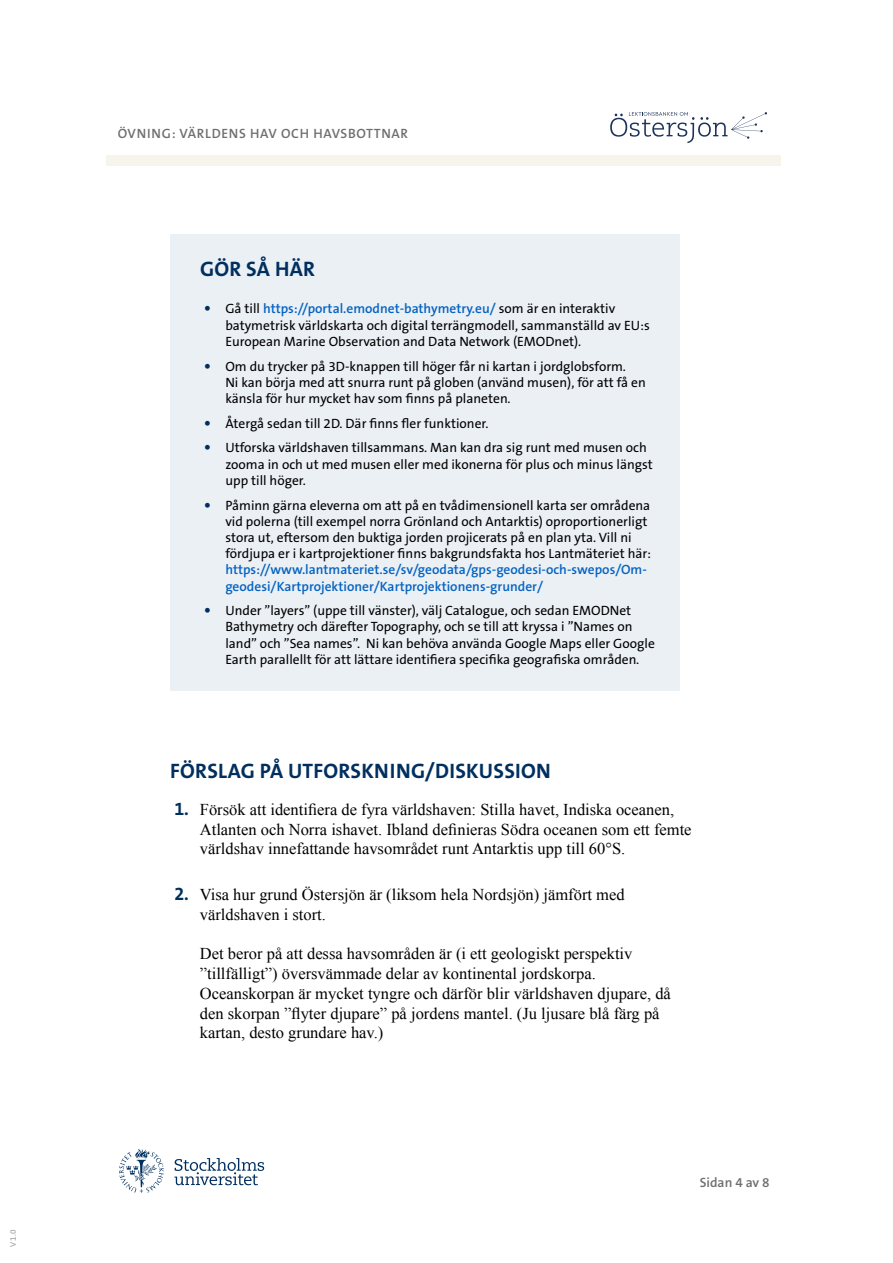
<style>
.page{position:relative;width:893px;height:1263px;background:#fff}
.page>*{position:absolute;margin:0;border:0;box-sizing:border-box;transform-origin:0 0}
.t1{font:700 21px "The Sans B W7";letter-spacing:.015em;color:#002f5f}
.t2{font:16.5px/19.8px "Times New Roman";color:#000}
.t3{font:13.5px/16.2px "The Sans B W5 Plain";color:#000}
.t4{font:600 13.5px/16.2px "The Sans B W6";color:#0563c1}
.t5{font:600 13.5px "The Sans B W6";letter-spacing:.05em;color:#706f6f}
.t6{font:8.25px "The Sans B W5 Plain";color:#9d9d9c}
.s1{font-family:"Caecilia Com 45";font-weight:300;color:#002f5f}
.s2{font-family:"The Sans B W5 Plain";font-weight:400;color:#000}
.s3{font-family:"The Sans B W7";font-weight:700;font-size:18px;color:#002f5f}
</style>
<div class="page">
<div style="left:106px;top:155px;width:675px;height:11px;background:#f7f4ec"></div>
<svg style="left:610px;top:112px;width:157px;height:31px"></svg>
<svg style="left:119px;top:1149px;width:45px;height:44px"></svg>
<svg style="left:174px;top:1158px;width:90px;height:27px"></svg>
<div style="left:170px;top:234px;width:510px;height:456px;background:#ebf0f5"></div>
<p class="t6" style="left:8px;top:1247px;width:19px;rotate:-90deg">V1.0</p>
<p class="t5" style="left:118px;top:124px;width:292px">ÖVNING: VÄRLDENS HAV OCH HAVSBOTTNAR</p>
<h1 class="t1" style="left:200px;top:255px;width:117px">GÖR SÅ HÄR</h1>
<p class="t4" style="left:204px;top:301px;width:413px"><span class="s1">•</span> <span class="s2">Gå till</span> https://portal.emodnet-bathymetry.eu/ <span class="s2">som är en interaktiv</span></p>
<p class="t3" style="left:225px;top:317px;width:426px">batymetrisk världskarta och digital terrängmodell, sammanställd av EU:s<br>European Marine Observation and Data Network (EMODnet).</p>
<p class="t3" style="left:225px;top:358px;width:422px;text-indent:-21px"><span class="s1">•</span> Om du trycker på 3D-knappen till höger får ni kartan i jordglobsform.<br>Ni kan börja med att snurra runt på globen (använd musen), för att få en känsla för hur mycket hav som finns på planeten.</p>
<p class="t3" style="left:204px;top:415px;width:286px"><span class="s1">•</span> Återgå sedan till 2D. Där finns fler funktioner.</p>
<p class="t3" style="left:225px;top:440px;width:429px;text-indent:-21px"><span class="s1">•</span> Utforska världshaven tillsammans. Man kan dra sig runt med musen och zooma in och ut med musen eller med ikonerna för plus och minus längst upp till höger.</p>
<p class="t3" style="left:225px;top:497px;width:427px;text-indent:-21px"><span class="s1">•</span> Påminn gärna eleverna om att på en tvådimensionell karta ser områdena vid polerna (till exempel norra Grönland och Antarktis) oproportionerligt stora ut, eftersom den buktiga jorden projicerats på en plan yta. Vill ni fördjupa er i kartprojektioner finns bakgrundsfakta hos Lantmäteriet här:</p>
<p class="t4" style="left:225px;top:562px;width:423px">https://www.lantmateriet.se/sv/geodata/gps-geodesi-och-swepos/Om&shy;geodesi/Kartprojektioner/Kartprojektionens-grunder/</p>
<p class="t3" style="left:225px;top:603px;width:431px;text-indent:-21px"><span class="s1">•</span> Under ”layers” (uppe till vänster), välj Catalogue, och sedan EMODNet Bathymetry och därefter Topography, och se till att kryssa i ”Names on land” och ”Sea names”. Ni kan behöva använda Google Maps eller Google Earth parallellt för att lättare identifiera specifika geografiska områden.</p>
<h1 class="t1" style="left:170px;top:757px;width:382px">FÖRSLAG PÅ UTFORSKNING/DISKUSSION</h1>
<p class="t2" style="left:200px;top:799px;width:493px;text-indent:-26px"><span class="s3">1.</span> Försök att identifiera de fyra världshaven: Stilla havet, Indiska oceanen,<br>Atlanten och Norra ishavet. Ibland definieras Södra oceanen som ett femte världshav innefattande havsområdet runt Antarktis upp till 60°S.</p>
<p class="t2" style="left:200px;top:884px;width:426px;text-indent:-26px"><span class="s3">2.</span> Visa hur grund Östersjön är (liksom hela Nordsjön) jämfört med världshaven i stort.</p>
<p class="t2" style="left:200px;top:943px;width:473px">Det beror på att dessa havsområden är (i ett geologiskt perspektiv ”tillfälligt”) översvämmade delar av kontinental jordskorpa.<br>Oceanskorpan är mycket tyngre och därför blir världshaven djupare, då den skorpan ”flyter djupare” på jordens mantel. (Ju ljusare blå färg på kartan, desto grundare hav.)</p>
<p class="t5" style="left:700px;top:1174px;width:71px">Sidan 4 av 8</p>
</div>
